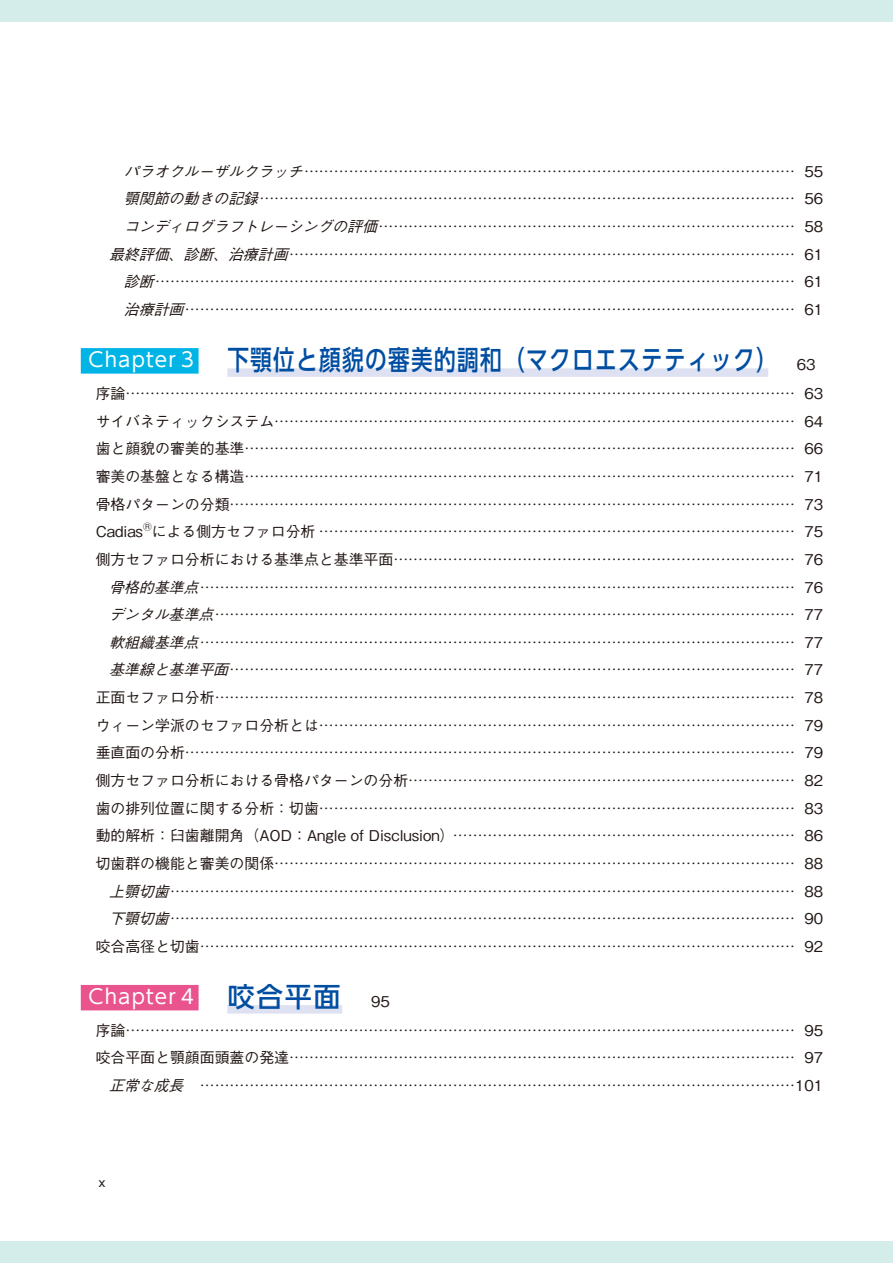
<style>
.page{position:relative;width:893px;height:1263px;background:#fff}
.page>*{position:absolute;margin:0;border:0;box-sizing:border-box;transform-origin:0 0}
.t1{font:500 27.15px "UD Shin Go Pr 6 N";letter-spacing:.06em;color:#004ea2;scale:.8 1}
.t2{font:19.95px "UD Shin Go Pr 6 N";letter-spacing:.06em;color:#fff}
.t3{font:500 14.85px/27.6px "Gothic BBB Pro";color:#221815;text-align:right}
.t4{font:14.85px "Futura BT";color:#221815}
.t5{font:500 8.7px "Gothic BBB Pro";color:#221815}
.s1{font-style:italic}
.s2{font-weight:400;font-size:19.95px;color:#fff}
.s3{font-family:"Gothic BBB Pro";font-size:14.85px;color:#221815}
.s4{font-weight:500;font-size:27.15px;color:#004ea2}
</style>
<div class="page">
<div style="left:81px;top:348px;width:118px;height:26px;background:#00b4e6"></div>
<div style="left:227px;top:368px;width:541px;height:9px;background:#dee1f1"></div>
<div style="left:81px;top:985px;width:118px;height:25px;background:#e9538e"></div>
<div style="left:227px;top:1005px;width:115px;height:8px;background:#dee1f1"></div>
<div style="left:0;top:1242px;width:893px;height:21px;background:#d4ecea"></div>
<div style="left:0;top:0;width:893px;height:21px;background:#d4ecea"></div>
<p class="t3" style="left:96px;top:156px;width:729px">　　<span class="s1">パラオクルーザルクラッチ</span>……………………………………………………………………………………… 55　　<span class="s1">顎関節の動きの記録</span>……………………………………………………………………………………………… 56　　<span class="s1">コンディログラフトレーシングの評価</span>………………………………………………………………………… 58<span class="s1">最終評価、診断、治療計画</span>………………………………………………………………………………………… 61　　<span class="s1">診断</span>………………………………………………………………………………………………………………… 61　　<span class="s1">治療計画</span>…………………………………………………………………………………………………………… 61</p>
<h1 class="t1" style="left:89px;top:338px;width:910px"><span class="s2">Chapter３</span> 下顎位と顔貌の審美的調和（マクロエステティック） <span class="s3">63</span></h1>
<p class="t3" style="left:96px;top:378px;width:729px;text-align:justify">序論……………………………………………………………………………………………………………………… 63サイバネティックシステム…………………………………………………………………………………………… 64歯と顔貌の審美的基準………………………………………………………………………………………………… 66審美の基盤となる構造………………………………………………………………………………………………… 71骨格パターンの分類…………………………………………………………………………………………………… 73<br>Cadias</p>
<p class="t5" style="left:143px;top:520px;width:10px">Ⓡ</p>
<p class="t3" style="left:96px;top:516px;width:729px">による側方セファロ分析 …………………………………………………………………………………… 75<br>側方セファロ分析における基準点と基準平面……………………………………………………………………… 76<span class="s1">骨格的基準点</span>………………………………………………………………………………………………………… 76<span class="s1">デンタル基準点</span>……………………………………………………………………………………………………… 77<span class="s1">軟組織基準点</span>………………………………………………………………………………………………………… 77<span class="s1">基準線と基準平面</span>…………………………………………………………………………………………………… 77正面セファロ分析……………………………………………………………………………………………………… 78ウィーン学派のセファロ分析とは…………………………………………………………………………………… 79垂直面の分析…………………………………………………………………………………………………………… 79側方セファロ分析における骨格パターンの分析…………………………………………………………………… 82歯の排列位置に関する分析：切歯…………………………………………………………………………………… 83動的解析：臼歯離開角（AOD：Angle of Disclusion）…………………………………………………………… 86切歯群の機能と審美の関係…………………………………………………………………………………………… 88<span class="s1">上顎切歯</span>……………………………………………………………………………………………………………… 88<span class="s1">下顎切歯</span>……………………………………………………………………………………………………………… 90咬合高径と切歯………………………………………………………………………………………………………… 92</p>
<h2 class="t2" style="left:89px;top:980px;width:303px">Chapter４ <span class="s4">咬合平面</span> <sub>95</sub></h2>
<p class="t3" style="left:96px;top:1014px;width:729px">序論……………………………………………………………………………………………………………………… 95咬合平面と顎顔面頭蓋の発達………………………………………………………………………………………… 97<span class="s1">正常な成長</span> …………………………………………………………………………………………………………101</p>
<p class="t4" style="left:99px;top:1173px;width:8px">x</p>
</div>
